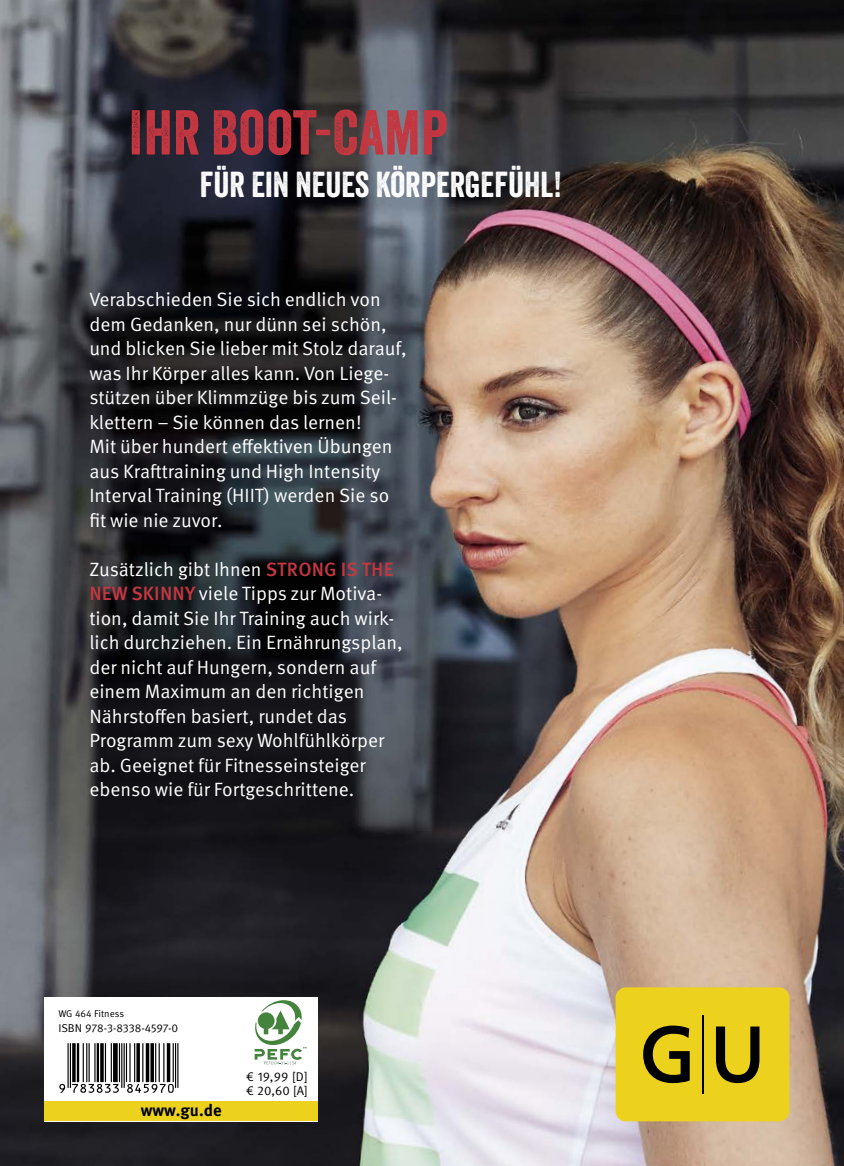
<style>
.page{position:relative;width:844px;height:1166px;background:#fff}
.page>*{position:absolute;margin:0;border:0;box-sizing:border-box;transform-origin:0 0}
.t1{font:61.25px "Veneer";letter-spacing:.01em;color:#c43741}
.t2{font:35px "Veneer";color:#fff}
.t3{font:19.25px/24.5px "Meta OT Norm";color:#fff}
.t4{font:700 16.62px "Meta OT";color:#000}
.t5{font:12.6px/14px "Meta OT Norm";color:#000}
.t6{font:11.38px "Meta OT Norm";letter-spacing:-.01em;color:#000}
.t7{font:9.8px "Meta OT Norm";color:#000}
.s1{font-family:"Meta OT";font-weight:500;color:#c43741}
</style>
<div class="page">
<img style="left:0;top:0;width:843px;height:1166px">
<hr style="left:843px;top:987px;width:1px;height:179px;background:#ecd21c">
<div style="left:615px;top:987px;width:174px;height:134px;background:#ecd21c;border-radius:10px"></div>
<svg style="left:643px;top:1025px;width:46px;height:58px"></svg>
<svg style="left:716px;top:1026px;width:43px;height:57px"></svg>
<hr style="left:701px;top:1015px;width:2px;height:79px;background:#000">
<div style="left:45px;top:997px;width:272px;height:124px;background:#fff"></div>
<div style="left:45px;top:1101px;width:272px;height:20px;background:#ecd21c"></div>
<svg style="left:254px;top:1000px;width:52px;height:64px"></svg>
<hr style="left:177px;top:1043px;width:1px;height:45px;background:#000">
<hr style="left:175px;top:1043px;width:1px;height:45px;background:#000">
<hr style="left:172px;top:1043px;width:2px;height:39px;background:#000">
<hr style="left:167px;top:1043px;width:3px;height:39px;background:#000">
<hr style="left:163px;top:1043px;width:1px;height:39px;background:#000">
<hr style="left:158px;top:1043px;width:2px;height:39px;background:#000">
<hr style="left:155px;top:1043px;width:1px;height:39px;background:#000">
<svg style="left:150px;top:1043px;width:4px;height:39px"></svg>
<hr style="left:146px;top:1043px;width:3px;height:39px;background:#000">
<hr style="left:142px;top:1043px;width:1px;height:39px;background:#000">
<svg style="left:136px;top:1043px;width:4px;height:39px"></svg>
<hr style="left:134px;top:1043px;width:1px;height:39px;background:#000">
<hr style="left:129px;top:1043px;width:1px;height:39px;background:#000">
<hr style="left:126px;top:1043px;width:1px;height:39px;background:#000">
<hr style="left:123px;top:1043px;width:2px;height:45px;background:#000">
<hr style="left:121px;top:1043px;width:1px;height:45px;background:#000">
<hr style="left:119px;top:1043px;width:1px;height:39px;background:#000">
<div style="left:113px;top:1043px;width:5px;height:39px;background:#000"></div>
<hr style="left:111px;top:1043px;width:1px;height:39px;background:#000">
<hr style="left:105px;top:1043px;width:1px;height:39px;background:#000">
<svg style="left:100px;top:1043px;width:4px;height:39px"></svg>
<hr style="left:97px;top:1043px;width:2px;height:39px;background:#000">
<hr style="left:94px;top:1043px;width:1px;height:39px;background:#000">
<hr style="left:88px;top:1043px;width:2px;height:39px;background:#000">
<hr style="left:86px;top:1043px;width:1px;height:39px;background:#000">
<hr style="left:83px;top:1043px;width:1px;height:39px;background:#000">
<hr style="left:77px;top:1043px;width:2px;height:39px;background:#000">
<svg style="left:72px;top:1043px;width:4px;height:39px"></svg>
<hr style="left:70px;top:1043px;width:1px;height:45px;background:#000">
<hr style="left:67px;top:1043px;width:2px;height:45px;background:#000">
<svg style="left:59px;top:1084px;width:115px;height:9px"></svg>
<p class="t1" style="left:129px;top:95px;width:320px">IHR BOOT-CAMP</p>
<p class="t2" style="left:200px;top:163px;width:364px">FÜR EIN NEUES KÖRPERGEFÜHL!</p>
<p class="t3" style="left:89px;top:287px;width:319px">Verabschieden Sie sich endlich von dem Gedanken, nur dünn sei schön, und blicken Sie lieber mit Stolz darauf, was Ihr Körper alles kann. Von Liege&shy;stützen über Klimmzüge bis zum Seil&shy;klettern – Sie können das lernen!<br>Mit über hundert effektiven Übungen aus Krafttraining und High Intensity Interval Training (HIIT) werden Sie so fit wie nie zuvor.</p>
<p class="t3" style="left:89px;top:557px;width:315px">Zusätzlich gibt Ihnen <span class="s1">STRONG IS THE NEW SKINNY</span> viele Tipps zur Motiva&shy;tion, damit Sie Ihr Training auch wirk&shy;lich durchziehen. Ein Ernährungsplan, der nicht auf Hungern, sondern auf einem Maximum an den richtigen Nährstoffen basiert, rundet das Programm zum sexy Wohlfühlkörper ab. Geeignet für Fitnesseinsteiger ebenso wie für Fortgeschrittene.</p>
<p class="t7" style="left:58px;top:1007px;width:67px">WG 464 Fitness</p>
<p class="t6" style="left:58px;top:1021px;width:121px">ISBN 978-3-8338-4597-0</p>
<p class="t4" style="left:141px;top:1099px;width:82px">www.gu.de</p>
<p class="t5" style="left:245px;top:1069px;width:64px">€ 19,99 [D] € 20,60 [A]</p>
</div>
